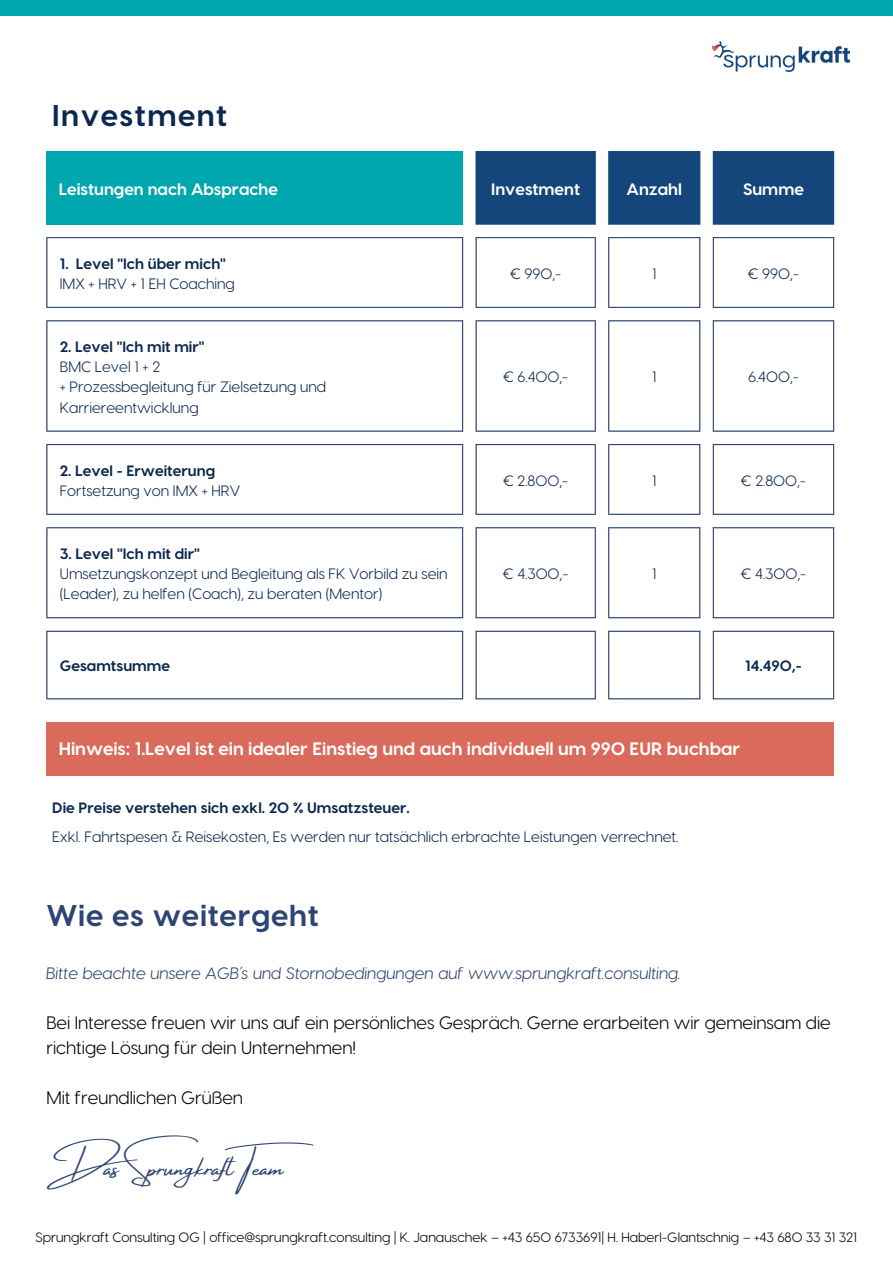
<style>
.page{position:relative;width:893px;height:1264px;background:#fff}
.page>*{position:absolute;margin:0;border:0;box-sizing:border-box;transform-origin:0 0}
.t1{font:700 30px "Visby CF";letter-spacing:.025em;color:#2d4574}
.t2{font:700 30px "Visby CF";letter-spacing:.05em;color:#0c2850}
.t3{font:27px "Amsterdam Four";color:#2d4574}
.t4{font:18px/25px "Visby CF";color:#000}
.t5{font:700 18px "Visby CF";color:#fff}
.t6{font:italic 16.5px "Visby CF";color:#2d4574}
.t7{font:700 16.5px "Visby CF";color:#fff}
.t8{font:15px/20.2px "Visby CF";color:#0c2850}
.t9{font:700 15px "Visby CF";color:#0c2850}
.t10{font:13.5px "Visby CF";color:#000}
</style>
<div class="page">
<svg style="left:523px;top:699px;width:101px;height:1px"></svg>
<div style="left:0;top:0;width:892px;height:16px;background:#00a7af"></div>
<div style="left:46px;top:151px;width:417px;height:74px;background:#00a7af"></div>
<svg style="left:475px;top:151px;width:359px;height:74px;background:#255384"></svg>
<svg style="left:46px;top:237px;width:788px;height:462px"></svg>
<hr style="left:46px;top:238px;width:1px;height:69px;background:#2d4574">
<hr style="left:462px;top:238px;width:1px;height:69px;background:#2d4574">
<hr style="left:46px;top:237px;width:417px;height:1px;background:#2d4574">
<hr style="left:46px;top:307px;width:417px;height:1px;background:#2d4574">
<hr style="left:475px;top:238px;width:1px;height:69px;background:#2d4574">
<hr style="left:594px;top:238px;width:1px;height:69px;background:#2d4574">
<hr style="left:475px;top:237px;width:120px;height:1px;background:#2d4574">
<hr style="left:475px;top:307px;width:120px;height:1px;background:#2d4574">
<hr style="left:608px;top:238px;width:1px;height:69px;background:#2d4574">
<hr style="left:699px;top:238px;width:1px;height:69px;background:#2d4574">
<hr style="left:608px;top:237px;width:92px;height:1px;background:#2d4574">
<hr style="left:608px;top:307px;width:92px;height:1px;background:#2d4574">
<hr style="left:712px;top:238px;width:1px;height:69px;background:#2d4574">
<hr style="left:833px;top:238px;width:1px;height:69px;background:#2d4574">
<hr style="left:712px;top:237px;width:122px;height:1px;background:#2d4574">
<hr style="left:712px;top:307px;width:122px;height:1px;background:#2d4574">
<hr style="left:46px;top:321px;width:1px;height:109px;background:#2d4574">
<hr style="left:462px;top:321px;width:1px;height:109px;background:#2d4574">
<hr style="left:46px;top:320px;width:417px;height:1px;background:#2d4574">
<hr style="left:46px;top:430px;width:417px;height:1px;background:#2d4574">
<hr style="left:475px;top:321px;width:1px;height:109px;background:#2d4574">
<hr style="left:594px;top:321px;width:1px;height:109px;background:#2d4574">
<hr style="left:475px;top:320px;width:120px;height:1px;background:#2d4574">
<hr style="left:475px;top:430px;width:120px;height:1px;background:#2d4574">
<hr style="left:608px;top:321px;width:1px;height:109px;background:#2d4574">
<hr style="left:699px;top:321px;width:1px;height:109px;background:#2d4574">
<hr style="left:608px;top:320px;width:92px;height:1px;background:#2d4574">
<hr style="left:608px;top:430px;width:92px;height:1px;background:#2d4574">
<hr style="left:712px;top:321px;width:1px;height:109px;background:#2d4574">
<hr style="left:833px;top:321px;width:1px;height:109px;background:#2d4574">
<hr style="left:712px;top:320px;width:122px;height:1px;background:#2d4574">
<hr style="left:712px;top:430px;width:122px;height:1px;background:#2d4574">
<hr style="left:46px;top:445px;width:1px;height:68px;background:#2d4574">
<hr style="left:462px;top:445px;width:1px;height:68px;background:#2d4574">
<hr style="left:46px;top:444px;width:417px;height:1px;background:#2d4574">
<hr style="left:46px;top:513px;width:417px;height:2px;background:#2d4574">
<hr style="left:475px;top:445px;width:1px;height:68px;background:#2d4574">
<hr style="left:594px;top:445px;width:1px;height:68px;background:#2d4574">
<hr style="left:475px;top:444px;width:120px;height:1px;background:#2d4574">
<hr style="left:475px;top:513px;width:120px;height:2px;background:#2d4574">
<hr style="left:608px;top:445px;width:1px;height:68px;background:#2d4574">
<hr style="left:699px;top:445px;width:1px;height:68px;background:#2d4574">
<hr style="left:608px;top:444px;width:92px;height:1px;background:#2d4574">
<hr style="left:608px;top:513px;width:92px;height:2px;background:#2d4574">
<hr style="left:712px;top:445px;width:1px;height:68px;background:#2d4574">
<hr style="left:833px;top:445px;width:1px;height:68px;background:#2d4574">
<hr style="left:712px;top:444px;width:122px;height:1px;background:#2d4574">
<hr style="left:712px;top:513px;width:122px;height:2px;background:#2d4574">
<hr style="left:46px;top:528px;width:1px;height:89px;background:#2d4574">
<hr style="left:462px;top:528px;width:1px;height:89px;background:#2d4574">
<hr style="left:46px;top:527px;width:417px;height:1px;background:#2d4574">
<hr style="left:46px;top:617px;width:417px;height:1px;background:#2d4574">
<hr style="left:475px;top:528px;width:1px;height:89px;background:#2d4574">
<hr style="left:594px;top:528px;width:1px;height:89px;background:#2d4574">
<hr style="left:475px;top:527px;width:120px;height:1px;background:#2d4574">
<hr style="left:475px;top:617px;width:120px;height:1px;background:#2d4574">
<hr style="left:608px;top:528px;width:1px;height:89px;background:#2d4574">
<hr style="left:699px;top:528px;width:1px;height:89px;background:#2d4574">
<hr style="left:608px;top:527px;width:92px;height:1px;background:#2d4574">
<hr style="left:608px;top:617px;width:92px;height:1px;background:#2d4574">
<hr style="left:712px;top:528px;width:1px;height:89px;background:#2d4574">
<hr style="left:833px;top:528px;width:1px;height:89px;background:#2d4574">
<hr style="left:712px;top:527px;width:122px;height:1px;background:#2d4574">
<hr style="left:712px;top:617px;width:122px;height:1px;background:#2d4574">
<hr style="left:46px;top:632px;width:1px;height:66px;background:#2d4574">
<hr style="left:462px;top:632px;width:1px;height:66px;background:#2d4574">
<hr style="left:46px;top:630px;width:417px;height:2px;background:#2d4574">
<hr style="left:46px;top:698px;width:417px;height:1px;background:#2d4574">
<hr style="left:475px;top:632px;width:1px;height:66px;background:#2d4574">
<hr style="left:594px;top:632px;width:1px;height:66px;background:#2d4574">
<hr style="left:475px;top:630px;width:120px;height:2px;background:#2d4574">
<hr style="left:475px;top:698px;width:120px;height:1px;background:#2d4574">
<hr style="left:608px;top:632px;width:1px;height:66px;background:#2d4574">
<hr style="left:699px;top:632px;width:1px;height:66px;background:#2d4574">
<hr style="left:608px;top:630px;width:92px;height:2px;background:#2d4574">
<hr style="left:608px;top:698px;width:92px;height:1px;background:#2d4574">
<hr style="left:712px;top:632px;width:1px;height:66px;background:#2d4574">
<hr style="left:833px;top:632px;width:1px;height:66px;background:#2d4574">
<hr style="left:712px;top:630px;width:122px;height:2px;background:#2d4574">
<hr style="left:712px;top:698px;width:122px;height:1px;background:#2d4574">
<img style="left:712px;top:41px;width:137px;height:31px">
<div style="left:46px;top:722px;width:788px;height:54px;background:#da6a5c"></div>
<p class="t2" style="left:52px;top:96px;width:176px">Investment</p>
<p class="t7" style="left:59px;top:178px;width:221px">Leistungen nach Absprache</p>
<p class="t7" style="left:491px;top:178px;width:90px">Investment</p>
<p class="t7" style="left:626px;top:178px;width:57px">Anzahl</p>
<p class="t7" style="left:743px;top:178px;width:62px">Summe</p>
<p class="t9" style="left:60px;top:253px;width:168px">1. Level "Ich über mich"</p>
<p class="t8" style="left:60px;top:272px;width:176px">IMX + HRV + 1 EH Coaching</p>
<p class="t9" style="left:60px;top:336px;width:146px">2. Level "Ich mit mir"</p>
<p class="t8" style="left:60px;top:356px;width:102px">BMC Level 1 + 2</p>
<p class="t8" style="left:60px;top:376px;width:268px">+ Prozessbegleitung für Zielsetzung und<br>Karriereentwicklung</p>
<p class="t9" style="left:60px;top:460px;width:157px">2. Level - Erweiterung</p>
<p class="t8" style="left:60px;top:479px;width:182px">Fortsetzung von IMX + HRV</p>
<p class="t8" style="left:510px;top:262px;width:53px">€ 990,-</p>
<p class="t8" style="left:652px;top:262px;width:6px">1</p>
<p class="t8" style="left:747px;top:262px;width:53px">€ 990,-</p>
<p class="t8" style="left:503px;top:366px;width:67px">€ 6.400,-</p>
<p class="t8" style="left:652px;top:366px;width:6px">1</p>
<p class="t8" style="left:748px;top:366px;width:52px">6.400,-</p>
<p class="t8" style="left:503px;top:469px;width:66px">€ 2.800,-</p>
<p class="t8" style="left:652px;top:469px;width:6px">1</p>
<p class="t8" style="left:741px;top:469px;width:66px">€ 2.800,-</p>
<p class="t9" style="left:60px;top:543px;width:141px">3. Level "Ich mit dir"</p>
<p class="t8" style="left:60px;top:562px;width:389px">Umsetzungskonzept und Begleitung als FK Vorbild zu sein (Leader), zu helfen (Coach), zu beraten (Mentor)</p>
<p class="t8" style="left:503px;top:562px;width:67px">€ 4.300,-</p>
<p class="t8" style="left:652px;top:562px;width:6px">1</p>
<p class="t8" style="left:740px;top:562px;width:67px">€ 4.300,-</p>
<p class="t9" style="left:60px;top:656px;width:112px">Gesamtsumme</p>
<p class="t9" style="left:745px;top:656px;width:58px">14.490,-</p>
<p class="t5" style="left:59px;top:736px;width:683px">Hinweis: 1.Level ist ein idealer Einstieg und auch individuell um 990 EUR buchbar</p>
<p class="t9" style="left:52px;top:797px;width:359px">Die Preise verstehen sich exkl. 20 % Umsatzsteuer.</p>
<p class="t8" style="left:52px;top:826px;width:627px">Exkl. Fahrtspesen &amp; Reisekosten, Es werden nur tatsächlich erbrachte Leistungen verrechnet.</p>
<p class="t1" style="left:46px;top:895px;width:274px">Wie es weitergeht</p>
<p class="t6" style="left:46px;top:962px;width:636px">Bitte beachte unsere AGB´s und Stornobedingungen auf www.sprungkraft.consulting.</p>
<p class="t4" style="left:46px;top:1008px;width:785px">Bei Interesse freuen wir uns auf ein persönliches Gespräch. Gerne erarbeiten wir gemeinsam die richtige Lösung für dein Unternehmen!</p>
<p class="t4" style="left:46px;top:1083px;width:198px">Mit freundlichen Grüßen</p>
<p class="t3" style="left:46px;top:1152px;width:287px">Das Sprungkraft Team</p>
<p class="t10" style="left:35px;top:1228px;width:823px">Sprungkraft Consulting OG | office@sprungkraft.consulting | K. Janauschek – +43 650 6733691| H. Haberl-Glantschnig – +43 680 33 31 321</p>
</div>
